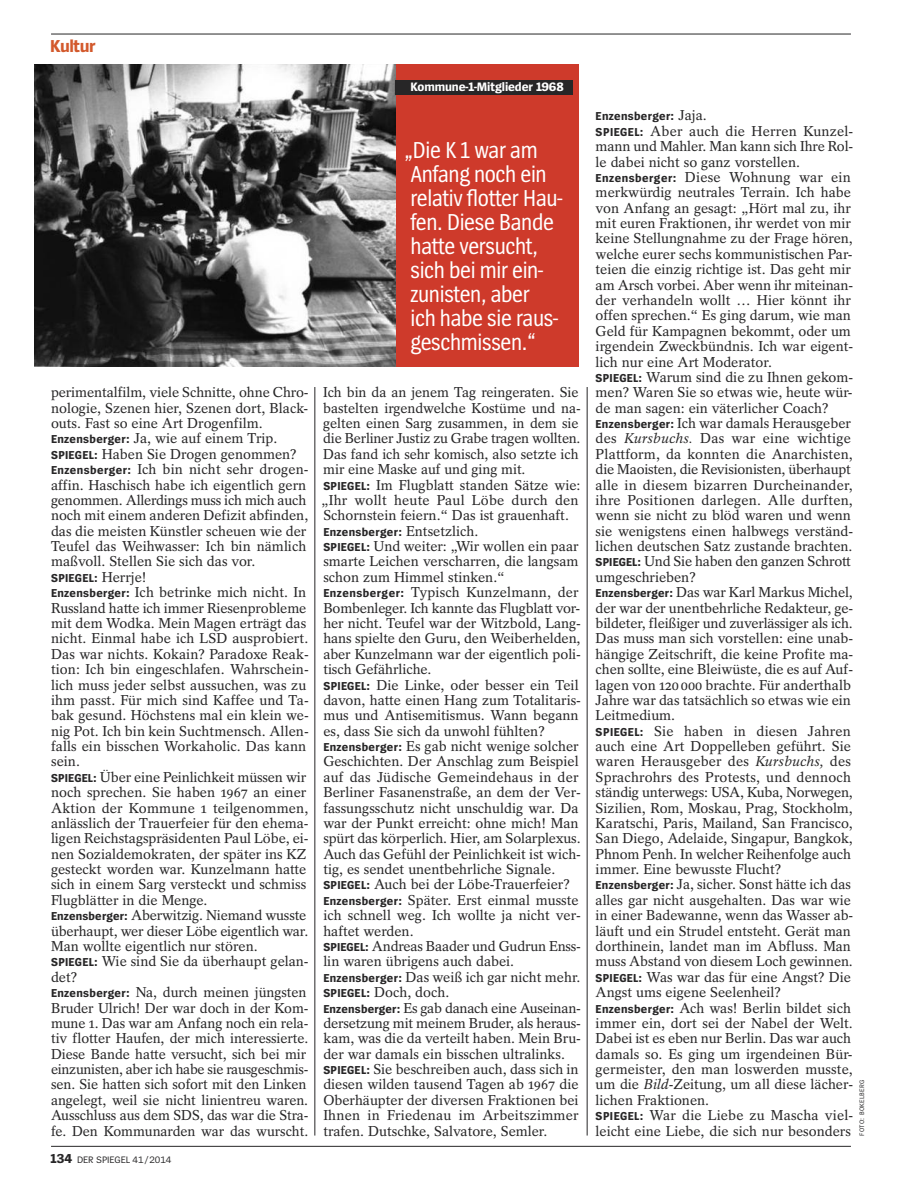
<style>
.page{position:relative;width:902px;height:1191px;background:#fff}
.page>*{position:absolute;margin:0;border:0;box-sizing:border-box;transform-origin:0 0}
.t1{font:24px/24px "Spiegel Sans Cd";letter-spacing:-.015em;color:#fff}
.t2{font:700 18px "Spiegel Sans";letter-spacing:-.025em;color:#d3592c}
.t3{font:14.25px/15.5px "Spiegel Serif";color:#272627}
.t4{font:700 12.75px "Spiegel Sans";letter-spacing:-.01em;color:#fff}
.t5{font:700 12px "Spiegel Sans";letter-spacing:.025em;color:#272627}
.t6{font:9.75px "Spiegel Sans";letter-spacing:-.005em;color:#272627}
.t7{font:6.75px "Spiegel Sans";letter-spacing:.05em;color:#272627}
.s1{font-family:"Spiegel Sans";font-weight:700;font-size:12px}
.s2{font-family:"Spiegel Serif";font-weight:400;font-size:14.25px}
.s3{font-weight:700;font-size:13.5px}
.s4{font-style:italic;font-size:14.1px}
.s5{font-style:italic}
</style>
<div class="page">
<hr style="left:51px;top:34px;width:799px;height:1px;background:#272627">
<hr style="left:51px;top:1146px;width:799px;height:1px;background:#272627">
<hr style="left:314px;top:387px;width:1px;height:748px;background:#272627">
<hr style="left:587px;top:387px;width:1px;height:748px;background:#272627">
<div style="left:395px;top:64px;width:183px;height:302px;background:#ce3a2b"></div>
<img style="left:34px;top:64px;width:361px;height:302px">
<div style="left:395px;top:81px;width:178px;height:14px;background:#272627"></div>
<p class="t2" style="left:50px;top:39px;width:47px">Kultur</p>
<p class="t4" style="left:410px;top:82px;width:155px">Kommune-1-Mitglieder 1968</p>
<p class="t3" style="left:51px;top:386px;width:259px">perimentalfilm, viele Schnitte, ohne Chro&shy;nologie, Szenen hier, Szenen dort, Black&shy;outs. Fast so eine Art Drogenfilm.<br><span class="s1">Enzensberger:</span> Ja, wie auf einem Trip.<br><span class="s1">SPIEGEL:</span> Haben Sie Drogen genommen?<br><span class="s1">Enzensberger:</span> Ich bin nicht sehr drogen&shy;affin. Haschisch habe ich eigentlich gern genommen. Allerdings muss ich mich auch noch mit einem anderen Defizit abfinden, das die meisten Künstler scheuen wie der Teufel das Weihwasser: Ich bin nämlich maßvoll. Stellen Sie sich das vor.</p>
<p class="t5" style="left:51px;top:573px;width:97px">SPIEGEL: <span class="s2">Herrje!</span></p>
<p class="t3" style="left:51px;top:586px;width:259px"><span class="s1">Enzensberger:</span> Ich betrinke mich nicht. In Russland hatte ich immer Riesenprobleme mit dem Wodka. Mein Magen erträgt das nicht. Einmal habe ich LSD ausprobiert.<br>Das war nichts. Kokain? Paradoxe Reak&shy;tion: Ich bin eingeschlafen. Wahrschein&shy;lich muss jeder selbst aussuchen, was zu ihm passt. Für mich sind Kaffee und Ta&shy;bak gesund. Höchstens mal ein klein we&shy;nig Pot. Ich bin kein Suchtmensch. Allen&shy;falls ein bisschen Workaholic. Das kann sein.<br><span class="s1">SPIEGEL:</span> Über eine Peinlichkeit müssen wir noch sprechen. Sie haben 1967 an einer Aktion der Kommune 1 teilgenommen, anlässlich der Trauerfeier für den ehema&shy;ligen Reichstagspräsidenten Paul Löbe, ei&shy;nen Sozialdemokraten, der später ins KZ gesteckt worden war. Kunzelmann hatte sich in einem Sarg versteckt und schmiss Flugblätter in die Menge.<br><span class="s1">Enzensberger:</span> Aberwitzig. Niemand wusste überhaupt, wer dieser Löbe eigentlich war.<br>Man wollte eigentlich nur stören.<br><span class="s1">SPIEGEL:</span> Wie sind Sie da überhaupt gelan&shy;det?<br><span class="s1">Enzensberger:</span> Na, durch meinen jüngsten Bruder Ulrich! Der war doch in der Kom&shy;mune 1. Das war am Anfang noch ein rela&shy;tiv flotter Haufen, der mich interessierte.<br>Diese Bande hatte versucht, sich bei mir einzunisten, aber ich habe sie rausgeschmis&shy;sen. Sie hatten sich sofort mit den Linken angelegt, weil sie nicht linientreu waren.<br>Ausschluss aus dem SDS, das war die Stra&shy;fe. Den Kommunarden war das wurscht.</p>
<p class="t6" style="left:51px;top:1156px;width:122px"><span class="s3">134</span> DER SPIEGEL 41/2014</p>
<h1 class="t1" style="left:404px;top:140px;width:159px">„Die K 1 war am<br>Anfang noch ein relativ flotter Hau&shy;fen. Diese Bande hatte versucht, sich bei mir ein&shy;zunisten, aber<br>ich habe sie raus&shy;geschmissen.“</h1>
<p class="t3" style="left:321px;top:386px;width:261px">Ich bin da an jenem Tag reingeraten. Sie bastelten irgendwelche Kostüme und na&shy;gelten einen Sarg zusammen, in dem sie die Berliner Justiz zu Grabe tragen wollten.<br>Das fand ich sehr komisch, also setzte ich mir eine Maske auf und ging mit.<br><span class="s1">SPIEGEL:</span> Im Flugblatt standen Sätze wie: „Ihr wollt heute Paul Löbe durch den Schornstein feiern.“ Das ist grauenhaft.</p>
<p class="t5" style="left:323px;top:527px;width:157px">Enzensberger: <span class="s2">Entsetzlich.</span></p>
<p class="t3" style="left:323px;top:540px;width:259px"><span class="s1">SPIEGEL:</span> Und weiter: „Wir wollen ein paar smarte Leichen verscharren, die langsam schon zum Himmel stinken.“ <span class="s1">Enzensberger:</span> Typisch Kunzelmann, der Bombenleger. Ich kannte das Flugblatt vor&shy;her nicht. Teufel war der Witzbold, Lang&shy;hans spielte den Guru, den Weiberhelden, aber Kunzelmann war der eigentlich poli&shy;tisch Gefährliche.<br><span class="s1">SPIEGEL:</span> Die Linke, oder besser ein Teil davon, hatte einen Hang zum Totalitaris&shy;mus und Antisemitismus. Wann begann es, dass Sie sich da unwohl fühlten?<br><span class="s1">Enzensberger:</span> Es gab nicht wenige solcher Geschichten. Der Anschlag zum Beispiel auf das Jüdische Gemeindehaus in der Berliner Fasanenstraße, an dem der Ver&shy;fassungsschutz nicht unschuldig war. Da war der Punkt erreicht: ohne mich! Man spürt das körperlich. Hier, am Solarplexus.<br>Auch das Gefühl der Peinlichkeit ist wich&shy;tig, es sendet unentbehrliche Signale.<br><span class="s1">SPIEGEL:</span> Auch bei der Löbe-Trauerfeier?<br><span class="s1">Enzensberger:</span> Später. Erst einmal musste ich schnell weg. Ich wollte ja nicht ver&shy;haftet werden.<br><span class="s1">SPIEGEL:</span> Andreas Baader und Gudrun Enss&shy;lin waren übrigens auch dabei.<br><span class="s1">Enzensberger:</span> Das weiß ich gar nicht mehr.<br><span class="s1">SPIEGEL:</span> Doch, doch.<br><span class="s1">Enzensberger:</span> Es gab danach eine Auseinan&shy;dersetzung mit meinem Bruder, als heraus&shy;kam, was die da verteilt haben. Mein Bru&shy;der war damals ein bisschen ultralinks.<br><span class="s1">SPIEGEL:</span> Sie beschreiben auch, dass sich in diesen wilden tausend Tagen ab 1967 die Oberhäupter der diversen Fraktionen bei Ihnen in Friedenau im Arbeitszimmer trafen. Dutschke, Salvatore, Semler.</p>
<p class="t5" style="left:595px;top:112px;width:113px">Enzensberger: <span class="s2">Jaja.</span></p>
<p class="t3" style="left:595px;top:125px;width:259px"><span class="s1">SPIEGEL:</span> Aber auch die Herren Kunzel&shy;mann und Mahler. Man kann sich Ihre Rol&shy;le dabei nicht so ganz vorstellen.<br><span class="s1">Enzensberger:</span> Diese Wohnung war ein merkwürdig neutrales Terrain. Ich habe von Anfang an gesagt: „Hört mal zu, ihr mit euren Fraktionen, ihr werdet von mir keine Stellungnahme zu der Frage hören, welche eurer sechs kommunistischen Par&shy;teien die einzig richtige ist. Das geht mir am Arsch vorbei. Aber wenn ihr miteinan&shy;der verhandeln wollt … Hier könnt ihr offen sprechen.“ Es ging darum, wie man Geld für Kampagnen bekommt, oder um irgendein Zweckbündnis. Ich war eigent&shy;lich nur eine Art Moderator.<br><span class="s1">SPIEGEL:</span> Warum sind die zu Ihnen gekom&shy;men? Waren Sie so etwas wie, heute wür&shy;de man sagen: ein väterlicher Coach?<br><span class="s1">Enzensberger:</span> Ich war damals Herausgeber des <span class="s4">Kursbuchs.</span> Das war eine wichtige Plattform, da konnten die Anarchisten, die Maoisten, die Revisionisten, überhaupt alle in diesem bizarren Durcheinander, ihre Positionen darlegen. Alle durften, wenn sie nicht zu blöd waren und wenn sie wenigstens einen halbwegs verständ&shy;lichen deutschen Satz zustande brachten.<br><span class="s1">SPIEGEL:</span> Und Sie haben den ganzen Schrott umgeschrieben?<br><span class="s1">Enzensberger:</span> Das war Karl Markus Michel, der war der unentbehrliche Redakteur, ge&shy;bildeter, fleißiger und zuverlässiger als ich.<br>Das muss man sich vorstellen: eine unab&shy;hängige Zeitschrift, die keine Profite ma&shy;chen sollte, eine Bleiwüste, die es auf Auf&shy;lagen von 120000 brachte. Für anderthalb Jahre war das tatsächlich so etwas wie ein Leitmedium.<br><span class="s1">SPIEGEL:</span> Sie haben in diesen Jahren auch eine Art Doppelleben geführt. Sie waren Herausgeber des <span class="s4">Kursbuchs,</span> des Sprachrohrs des Protests, und dennoch ständig unterwegs: USA, Kuba, Norwegen, Sizilien, Rom, Moskau, Prag, Stockholm, Karatschi, Paris, Mailand, San Francisco, San Diego, Adelaide, Singapur, Bangkok, Phnom Penh. In welcher Reihenfolge auch immer. Eine bewusste Flucht?<br><span class="s1">Enzensberger:</span> Ja, sicher. Sonst hätte ich das alles gar nicht ausgehalten. Das war wie in einer Badewanne, wenn das Wasser ab&shy;läuft und ein Strudel entsteht. Gerät man dorthinein, landet man im Abfluss. Man muss Abstand von diesem Loch gewinnen.<br><span class="s1">SPIEGEL:</span> Was war das für eine Angst? Die Angst ums eigene Seelenheil?<br><span class="s1">Enzensberger:</span> Ach was! Berlin bildet sich immer ein, dort sei der Nabel der Welt.<br>Dabei ist es eben nur Berlin. Das war auch damals so. Es ging um irgendeinen Bür&shy;germeister, den man loswerden musste, um die <span class="s5">Bild</span>-Zeitung, um all diese lächer&shy;lichen Fraktionen.<br><span class="s1">SPIEGEL:</span> War die Liebe zu Mascha viel&shy;leicht eine Liebe, die sich nur besonders</p>
<p class="t7" style="left:859px;top:1135px;width:58px;rotate:-90deg">FOTO: BOKELBERG</p>
</div>
